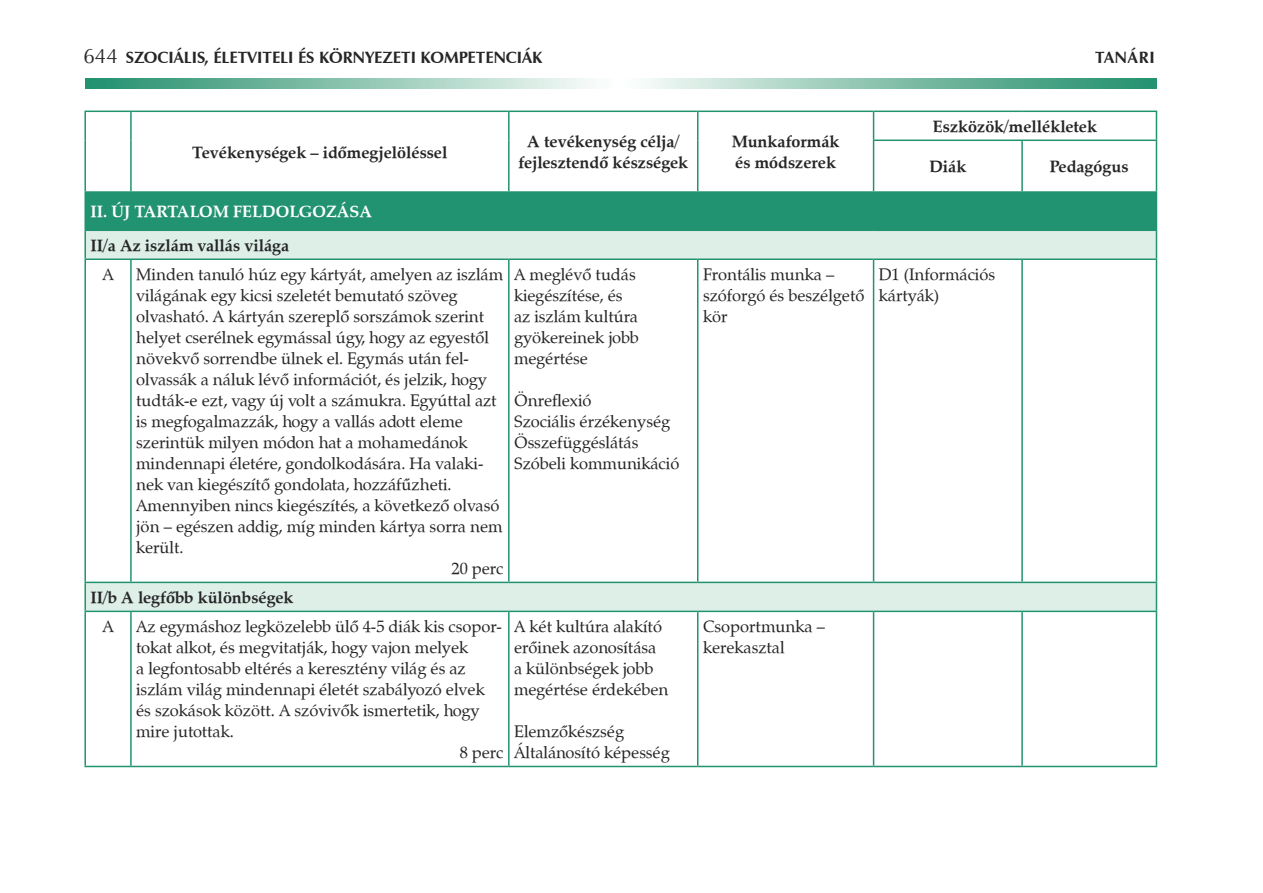
<style>
.page{position:relative;width:1263px;height:893px;background:#fff}
.page>*{position:absolute;margin:0;border:0;box-sizing:border-box;transform-origin:0 0}
.t1{font:16.5px/21px "Zapf Calligraphic 801 PFL";color:#262628}
.t2{font:700 16.5px/21px "Zapf Calligraphic 801 PFL";color:#262628}
.t3{font:700 16.5px "Zapf Humanist 601 PFL";color:#262628}
.t4{font:700 16.5px/33.6px "Zapf Calligraphic 801 PFL";color:#fff}
.s1{font-weight:400;font-size:21px}
.s2{color:#262628}
.s3{font-weight:400}
</style>
<div class="page">
<svg style="left:85px;top:78px;width:1072px;height:11px;background:#8cc4b1"></svg>
<div style="left:85px;top:192px;width:1071px;height:38px;background:#229370"></div>
<svg style="left:86px;top:231px;width:1070px;height:380px"></svg>
<hr style="left:84px;top:111px;width:47px;height:1px;background:#229370">
<hr style="left:84px;top:112px;width:2px;height:28px;background:#229370">
<hr style="left:131px;top:111px;width:378px;height:1px;background:#229370">
<hr style="left:130px;top:112px;width:2px;height:28px;background:#229370">
<hr style="left:509px;top:111px;width:189px;height:1px;background:#229370">
<hr style="left:508px;top:112px;width:2px;height:28px;background:#229370">
<hr style="left:698px;top:111px;width:175px;height:1px;background:#229370">
<svg style="left:697px;top:112px;width:1px;height:28px"></svg>
<hr style="left:873px;top:111px;width:149px;height:1px;background:#229370">
<svg style="left:873px;top:112px;width:1px;height:28px"></svg>
<hr style="left:1022px;top:111px;width:135px;height:1px;background:#229370">
<svg style="left:1156px;top:112px;width:1px;height:28px"></svg>
<hr style="left:84px;top:140px;width:2px;height:51px;background:#229370">
<hr style="left:130px;top:140px;width:2px;height:51px;background:#229370">
<hr style="left:508px;top:140px;width:2px;height:51px;background:#229370">
<hr style="left:697px;top:140px;width:1px;height:51px;background:#229370">
<hr style="left:873px;top:140px;width:149px;height:1px;background:#229370">
<hr style="left:873px;top:141px;width:1px;height:50px;background:#229370">
<hr style="left:1022px;top:140px;width:135px;height:1px;background:#229370">
<hr style="left:1021px;top:141px;width:2px;height:50px;background:#229370">
<hr style="left:1156px;top:141px;width:1px;height:50px;background:#229370">
<hr style="left:84px;top:191px;width:47px;height:2px;background:#229370">
<hr style="left:84px;top:193px;width:2px;height:37px;background:#229370">
<hr style="left:131px;top:191px;width:378px;height:2px;background:#229370">
<hr style="left:509px;top:191px;width:189px;height:2px;background:#229370">
<hr style="left:698px;top:191px;width:175px;height:2px;background:#229370">
<hr style="left:873px;top:191px;width:149px;height:2px;background:#229370">
<hr style="left:1022px;top:191px;width:135px;height:2px;background:#229370">
<hr style="left:1156px;top:193px;width:1px;height:37px;background:#229370">
<hr style="left:84px;top:230px;width:47px;height:1px;background:#229370">
<hr style="left:84px;top:231px;width:2px;height:27px;background:#229370">
<hr style="left:131px;top:230px;width:378px;height:1px;background:#229370">
<hr style="left:509px;top:230px;width:189px;height:1px;background:#229370">
<hr style="left:698px;top:230px;width:175px;height:1px;background:#229370">
<hr style="left:873px;top:230px;width:149px;height:1px;background:#229370">
<hr style="left:1022px;top:230px;width:135px;height:1px;background:#229370">
<svg style="left:1156px;top:231px;width:1px;height:27px"></svg>
<hr style="left:84px;top:258px;width:47px;height:2px;background:#229370">
<hr style="left:84px;top:260px;width:2px;height:322px;background:#229370">
<hr style="left:131px;top:258px;width:378px;height:2px;background:#229370">
<hr style="left:130px;top:260px;width:2px;height:322px;background:#229370">
<hr style="left:509px;top:258px;width:189px;height:2px;background:#229370">
<hr style="left:508px;top:260px;width:2px;height:322px;background:#229370">
<hr style="left:698px;top:258px;width:175px;height:2px;background:#229370">
<hr style="left:697px;top:260px;width:1px;height:322px;background:#229370">
<hr style="left:873px;top:258px;width:149px;height:2px;background:#229370">
<hr style="left:873px;top:260px;width:1px;height:322px;background:#229370">
<hr style="left:1022px;top:258px;width:135px;height:2px;background:#229370">
<hr style="left:1021px;top:260px;width:2px;height:322px;background:#229370">
<hr style="left:1156px;top:260px;width:1px;height:322px;background:#229370">
<hr style="left:84px;top:582px;width:47px;height:1px;background:#229370">
<hr style="left:84px;top:583px;width:2px;height:28px;background:#229370">
<hr style="left:131px;top:582px;width:378px;height:1px;background:#229370">
<hr style="left:509px;top:582px;width:189px;height:1px;background:#229370">
<hr style="left:698px;top:582px;width:175px;height:1px;background:#229370">
<hr style="left:873px;top:582px;width:149px;height:1px;background:#229370">
<hr style="left:1022px;top:582px;width:135px;height:1px;background:#229370">
<svg style="left:1156px;top:583px;width:1px;height:28px"></svg>
<hr style="left:84px;top:611px;width:47px;height:1px;background:#229370">
<hr style="left:84px;top:612px;width:2px;height:154px;background:#229370">
<hr style="left:131px;top:611px;width:378px;height:1px;background:#229370">
<hr style="left:130px;top:612px;width:2px;height:154px;background:#229370">
<hr style="left:509px;top:611px;width:189px;height:1px;background:#229370">
<hr style="left:508px;top:612px;width:2px;height:154px;background:#229370">
<hr style="left:698px;top:611px;width:175px;height:1px;background:#229370">
<hr style="left:697px;top:612px;width:1px;height:154px;background:#229370">
<hr style="left:873px;top:611px;width:149px;height:1px;background:#229370">
<hr style="left:873px;top:612px;width:1px;height:154px;background:#229370">
<hr style="left:1022px;top:611px;width:135px;height:1px;background:#229370">
<hr style="left:1021px;top:612px;width:2px;height:154px;background:#229370">
<hr style="left:1156px;top:612px;width:1px;height:154px;background:#229370">
<hr style="left:84px;top:766px;width:47px;height:1px;background:#229370">
<hr style="left:131px;top:766px;width:378px;height:1px;background:#229370">
<hr style="left:509px;top:766px;width:189px;height:1px;background:#229370">
<hr style="left:698px;top:766px;width:175px;height:1px;background:#229370">
<hr style="left:873px;top:766px;width:149px;height:1px;background:#229370">
<hr style="left:1022px;top:766px;width:135px;height:1px;background:#229370">
<p class="t3" style="left:83px;top:47px;width:460px"><span class="s1">644</span> SZOCIÁLIS, ÉLETVITELI ÉS KÖRNYEZETI KOMPETENCIÁK</p>
<p class="t3" style="left:1095px;top:47px;width:61px">TANÁRI</p>
<p class="t2" style="left:192px;top:141px;width:257px">Tevékenységek – időmegjelöléssel</p>
<p class="t2" style="left:518px;top:131px;width:171px;text-align:center">A tevékenység célja/ fejlesztendő készségek</p>
<p class="t2" style="left:732px;top:131px;width:109px">Munkaformák és módszerek</p>
<p class="t2" style="left:933px;top:115px;width:166px">Eszközök/mellékletek</p>
<p class="t2" style="left:929px;top:156px;width:38px">Diák</p>
<p class="t2" style="left:1050px;top:156px;width:80px">Pedagógus</p>
<p class="t4" style="left:90px;top:195px;width:283px">II. ÚJ TARTALOM FELDOLGOZÁSA<br><span class="s2">II/a Az iszlám vallás világa</span></p>
<p class="t1" style="left:102px;top:264px;width:13px">A</p>
<p class="t1" style="left:136px;top:264px;width:369px">Minden tanuló húz egy kártyát, amelyen az iszlám</p>
<p class="t1" style="left:136px;top:285px;width:323px">világának egy kicsi szeletét bemutató szöveg</p>
<p class="t1" style="left:136px;top:306px;width:350px">olvasható. A kártyán szereplô sorszámok szerint</p>
<p class="t1" style="left:136px;top:327px;width:354px">helyet cserélnek egymással úgy, hogy az egyestôl</p>
<p class="t1" style="left:136px;top:348px;width:334px">növekvô sorrendbe ülnek el. Egymás után fel-</p>
<p class="t1" style="left:136px;top:369px;width:352px">olvassák a náluk lévô információt, és jelzik, hogy</p>
<p class="t1" style="left:136px;top:390px;width:362px">tudták-e ezt, vagy új volt a számukra. Egyúttal azt</p>
<p class="t1" style="left:136px;top:411px;width:328px">is megfogalmazzák, hogy a vallás adott eleme</p>
<p class="t1" style="left:136px;top:432px;width:333px">szerintük milyen módon hat a mohamedánok</p>
<p class="t1" style="left:136px;top:453px;width:349px">mindennapi életére, gondolkodására. Ha valaki-</p>
<p class="t1" style="left:136px;top:474px;width:317px">nek van kiegészítô gondolata, hozzáfûzheti.</p>
<p class="t1" style="left:136px;top:495px;width:365px">Amennyiben nincs kiegészítés, a következô olvasó</p>
<p class="t1" style="left:136px;top:516px;width:368px">jön – egészen addig, míg minden kártya sorra nem</p>
<p class="t1" style="left:136px;top:537px;width:49px">került.</p>
<p class="t1" style="left:452px;top:558px;width:53px">20 perc</p>
<p class="t2" style="left:102px;top:582px;width:193px;line-height:29.1px;text-indent:-12px">II/b A legfôbb különbségek<br><span class="s3">A</span></p>
<p class="t1" style="left:136px;top:616px;width:367px">Az egymáshoz legközelebb ülô 4-5 diák kis csopor-</p>
<p class="t1" style="left:136px;top:637px;width:333px">tokat alkot, és megvitatják, hogy vajon melyek</p>
<p class="t1" style="left:136px;top:658px;width:331px">a legfontosabb eltérés a keresztény világ és az</p>
<p class="t1" style="left:136px;top:679px;width:350px">iszlám világ mindennapi életét szabályozó elvek</p>
<p class="t1" style="left:136px;top:700px;width:345px">és szokások között. A szóvivôk ismertetik, hogy</p>
<p class="t1" style="left:136px;top:721px;width:99px">mire jutottak.</p>
<p class="t1" style="left:460px;top:742px;width:45px">8 perc</p>
<p class="t1" style="left:514px;top:264px;width:126px">A meglévô tudás kiegészítése, és az iszlám kultúra gyökereinek jobb megértése</p>
<p class="t1" style="left:514px;top:390px;width:167px">Önreflexió<br>Szociális érzékenység<br>Összefüggéslátás<br>Szóbeli kommunikáció</p>
<p class="t1" style="left:514px;top:616px;width:156px">A két kultúra alakító erôinek azonosítása a különbségek jobb megértése érdekében</p>
<p class="t1" style="left:514px;top:721px;width:157px">Elemzôkészség<br>Általánosító képesség</p>
<p class="t1" style="left:703px;top:264px;width:163px">Frontális munka – szóforgó és beszélgetô kör</p>
<p class="t1" style="left:879px;top:264px;width:118px">D1 (Információs kártyák)</p>
<p class="t1" style="left:703px;top:616px;width:123px">Csoportmunka – kerekasztal</p>
</div>
